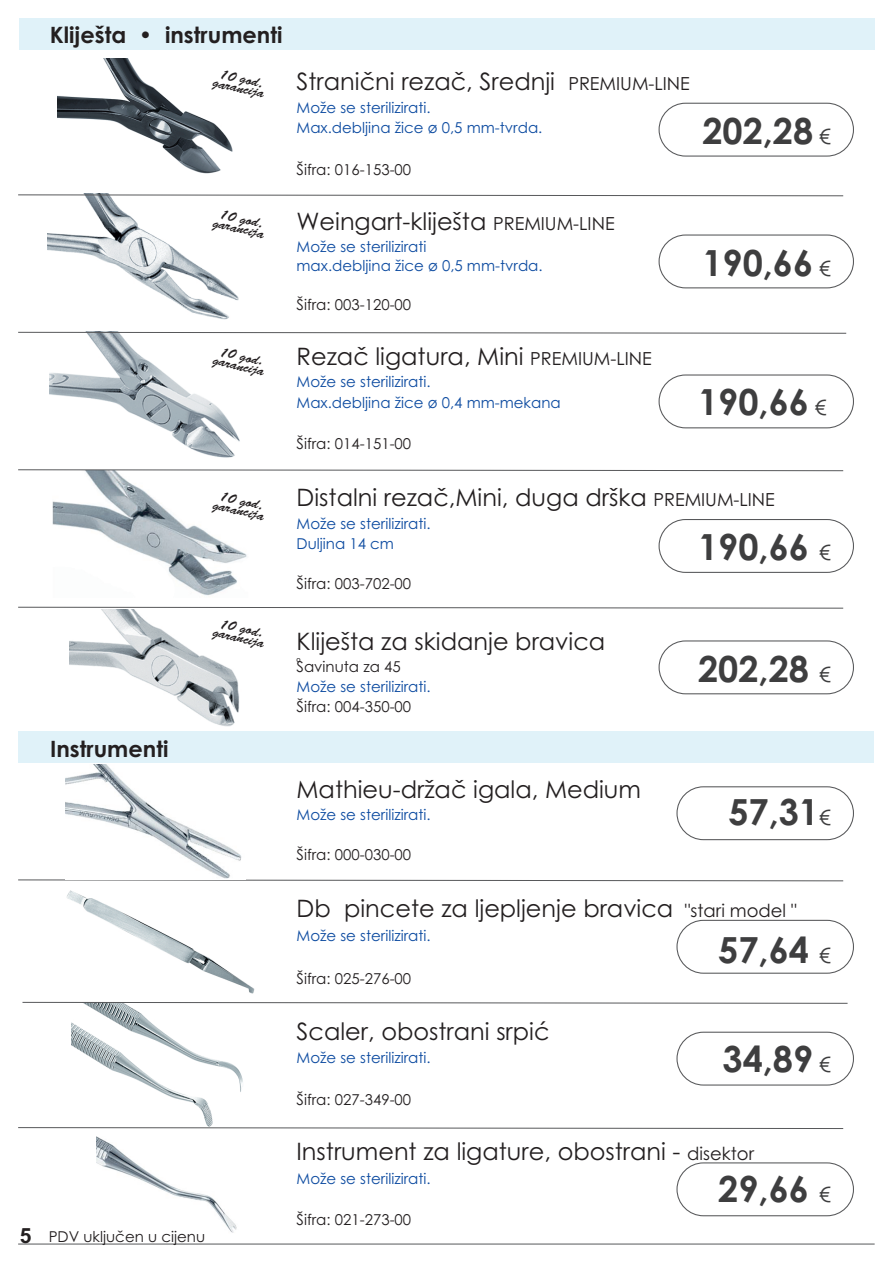
<style>
.page{position:relative;width:893px;height:1263px;background:#fff}
.page>*{position:absolute;margin:0;border:0;box-sizing:border-box;transform-origin:0 0}
.t1{font:700 36px "Century Gothic";color:#3e3e3f}
.t2{font:24px "Century Gothic";color:#231f20}
.t3{font:700 22.5px "Century Gothic";color:#231f20}
.t4{font:700 21px "Arial";color:#231f20}
.t5{font:15px/20.1px "Century Gothic";color:#0e4ca1}
.t6{font:15px "Century Gothic";color:#231f20}
.t7{font:14.1px "Brush Script Std";color:#231f20}
.t8{font:7.5px "Arial";color:#231f20}
.s1{font-size:18px}
.s2{font-weight:400;font-size:21px}
</style>
<div class="page">
<img style="left:47px;top:194px;width:198px;height:126px">
<img style="left:52px;top:471px;width:195px;height:125px">
<img style="left:58px;top:59px;width:175px;height:115px">
<img style="left:49px;top:334px;width:191px;height:124px">
<img style="left:67px;top:890px;width:188px;height:104px">
<img style="left:72px;top:1004px;width:171px;height:123px">
<svg style="left:18px;top:195px;width:825px;height:1px"></svg>
<svg style="left:18px;top:332px;width:828px;height:2px;background:#a9aaab"></svg>
<svg style="left:18px;top:469px;width:825px;height:2px"></svg>
<svg style="left:18px;top:879px;width:825px;height:2px"></svg>
<svg style="left:18px;top:1127px;width:825px;height:2px;background:#aaaaab"></svg>
<svg style="left:22px;top:1002px;width:826px;height:2px;background:#a8a9aa"></svg>
<img style="left:66px;top:764px;width:176px;height:115px">
<img style="left:96px;top:1136px;width:141px;height:97px">
<svg style="left:18px;top:607px;width:825px;height:1px"></svg>
<img style="left:69px;top:609px;width:171px;height:118px">
<hr style="left:18px;top:1244px;width:857px;height:1px;background:#57585a">
<div style="left:676px;top:786px;width:178px;height:54px;border:1px solid #57585a;border-radius:26px"></div>
<div style="left:676px;top:920px;width:178px;height:54px;border:1px solid #57585a;border-radius:26px"></div>
<div style="left:676px;top:1032px;width:178px;height:53px;border:1px solid #57585a;border-radius:26px"></div>
<div style="left:676px;top:1162px;width:178px;height:54px;border:1px solid #57585a;border-radius:26px"></div>
<div style="left:659px;top:519px;width:195px;height:54px;border:1px solid #57585a;border-radius:26px"></div>
<div style="left:659px;top:640px;width:195px;height:54px;border:1px solid #57585a;border-radius:26px"></div>
<div style="left:659px;top:374px;width:195px;height:54px;border:1px solid #57585a;border-radius:26px"></div>
<div style="left:659px;top:234px;width:195px;height:54px;border:1px solid #57585a;border-radius:26px"></div>
<div style="left:659px;top:103px;width:195px;height:54px;border:1px solid #57585a;border-radius:26px"></div>
<div style="left:18px;top:731px;width:855px;height:31px;background:#e0f2f9"></div>
<div style="left:19px;top:18px;width:855px;height:31px;background:#e0f2f9"></div>
<p class="t4" style="left:20px;top:1227px;width:13px">5</p>
<p class="t3" style="left:50px;top:26px;width:234px">Kliješta • instrumenti</p>
<p class="t7" style="left:221px;top:68px;width:46px;rotate:13deg">10 god.</p>
<p class="t7" style="left:215px;top:77px;width:54px;rotate:13deg">garancija</p>
<p class="t7" style="left:221px;top:209px;width:46px;rotate:13deg">10 god.</p>
<p class="t7" style="left:215px;top:217px;width:54px;rotate:13deg">garancija</p>
<p class="t7" style="left:221px;top:346px;width:46px;rotate:13deg">10 god.</p>
<p class="t7" style="left:215px;top:354px;width:54px;rotate:13deg">garancija</p>
<p class="t2" style="left:297px;top:72px;width:395px">Stranični rezač, Srednji <span class="s1">PREMIUM-LINE</span></p>
<p class="t5" style="left:297px;top:98px;width:247px;line-height:20.5px">Može se sterilizirati.<br>Max.debljina žice ø 0,5 mm-tvrda.</p>
<p class="t6" style="left:297px;top:163px;width:116px">Šifra: 016-153-00</p>
<p class="t2" style="left:297px;top:212px;width:320px">Weingart-kliješta <span class="s1">PREMIUM-LINE</span></p>
<p class="t5" style="left:297px;top:238px;width:248px;line-height:19.6px">Može se sterilizirati<br>max.debljina žice ø 0,5 mm-tvrda.</p>
<p class="t6" style="left:297px;top:299px;width:116px">Šifra: 003-120-00</p>
<p class="t2" style="left:297px;top:347px;width:357px">Rezač ligatura, Mini <span class="s1">PREMIUM-LINE</span></p>
<p class="t5" style="left:297px;top:373px;width:266px">Može se sterilizirati.<br>Max.debljina žice ø 0,4 mm-mekana</p>
<p class="t6" style="left:297px;top:437px;width:116px">Šifra: 014-151-00</p>
<h1 class="t1" style="left:702px;top:117px;width:130px">202,28 <span class="s2">€</span></h1>
<h1 class="t1" style="left:702px;top:249px;width:130px">190,66 <span class="s2">€</span></h1>
<h1 class="t1" style="left:698px;top:388px;width:130px">190,66 <span class="s2">€</span></h1>
<p class="t7" style="left:221px;top:491px;width:46px;rotate:13deg">10 god.</p>
<p class="t7" style="left:215px;top:499px;width:54px;rotate:13deg">garancija</p>
<p class="t3" style="left:50px;top:740px;width:120px">Instrumenti</p>
<p class="t7" style="left:221px;top:618px;width:46px;rotate:13deg">10 god.</p>
<p class="t7" style="left:215px;top:626px;width:54px;rotate:13deg">garancija</p>
<p class="t6" style="left:49px;top:1231px;width:158px">PDV uključen u cijenu</p>
<p class="t2" style="left:297px;top:488px;width:480px">Distalni rezač,Mini, duga drška <span class="s1">PREMIUM-LINE</span></p>
<p class="t5" style="left:297px;top:514px;width:136px">Može se sterilizirati.<br>Duljina 14 cm</p>
<p class="t6" style="left:297px;top:577px;width:116px">Šifra: 003-702-00</p>
<h1 class="t1" style="left:698px;top:533px;width:134px">190,66 <span class="s2">€</span></h1>
<p class="t2" style="left:297px;top:632px;width:310px">Kliješta za skidanje bravica</p>
<p class="t6" style="left:297px;top:661px;width:106px">Savinuta za 45</p>
<p class="t5" style="left:297px;top:678px;width:136px">Može se sterilizirati.</p>
<p class="t6" style="left:297px;top:701px;width:116px">Šifra: 004-350-00</p>
<p class="t8" style="left:296px;top:657px;width:6px">o</p>
<p class="t2" style="left:297px;top:780px;width:346px">Mathieu-držač igala, Medium</p>
<p class="t5" style="left:297px;top:806px;width:136px">Može se sterilizirati.</p>
<p class="t6" style="left:297px;top:849px;width:116px">Šifra: 000-030-00</p>
<h1 class="t1" style="left:698px;top:655px;width:134px">202,28 <span class="s2">€</span></h1>
<h1 class="t1" style="left:728px;top:798px;width:104px">57,31<span class="s2">€</span></h1>
<p class="t2" style="left:297px;top:899px;width:502px">Db pincete za ljepljenje bravica <span class="s1">"stari model "</span></p>
<p class="t5" style="left:297px;top:927px;width:136px">Može se sterilizirati.</p>
<p class="t6" style="left:297px;top:973px;width:116px">Šifra: 025-276-00</p>
<p class="t2" style="left:297px;top:1022px;width:254px">Scaler, obostrani srpić</p>
<p class="t5" style="left:297px;top:1049px;width:136px">Može se sterilizirati.</p>
<p class="t6" style="left:297px;top:1093px;width:116px">Šifra: 027-349-00</p>
<h1 class="t1" style="left:718px;top:936px;width:114px">57,64 <span class="s2">€</span></h1>
<h1 class="t1" style="left:722px;top:1045px;width:110px">34,89 <span class="s2">€</span></h1>
<p class="t2" style="left:297px;top:1142px;width:459px">Instrument za ligature, obostrani - <span class="s1">disektor</span></p>
<p class="t5" style="left:297px;top:1169px;width:136px">Može se sterilizirati.</p>
<p class="t6" style="left:297px;top:1214px;width:116px">Šifra: 021-273-00</p>
<h1 class="t1" style="left:718px;top:1175px;width:114px">29,66 <span class="s2">€</span></h1>
</div>
